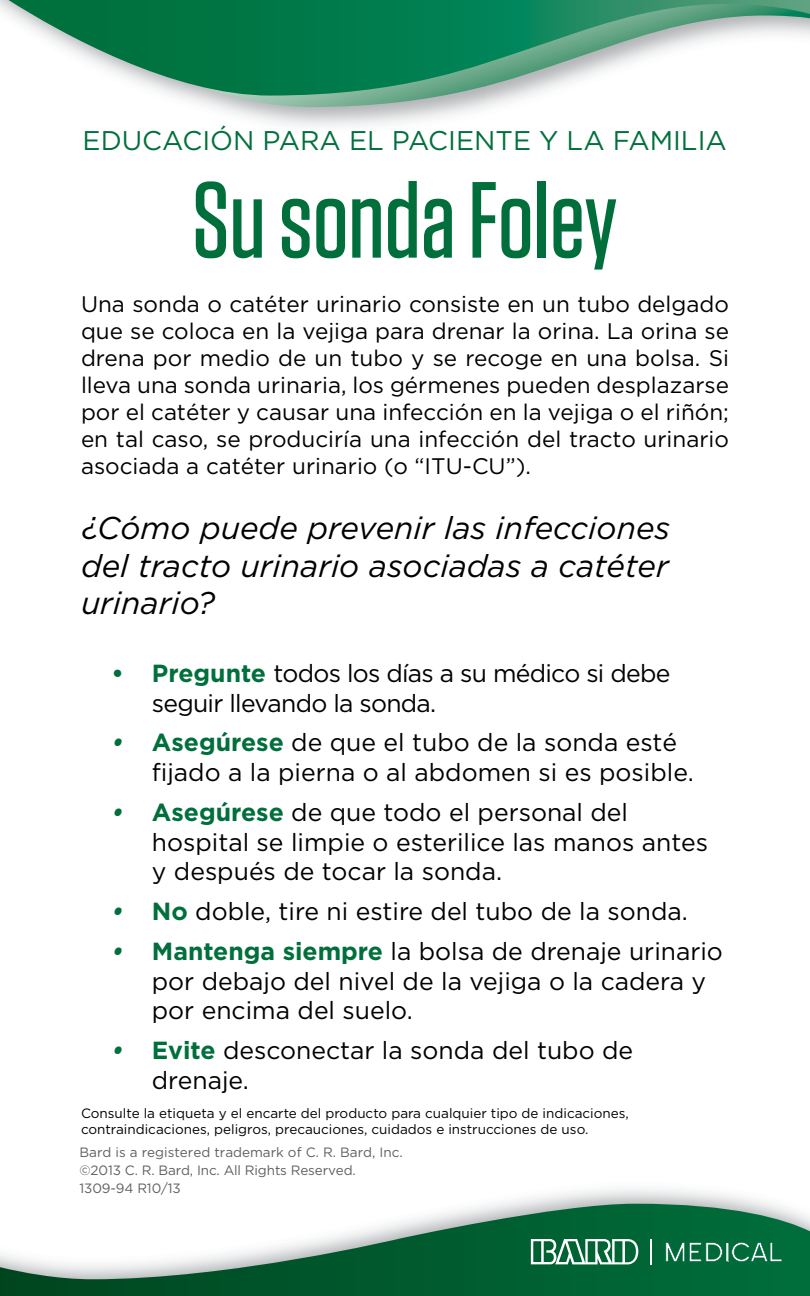
<style>
.page{position:relative;width:810px;height:1296px;background:#fff}
.page>*{position:absolute;margin:0;border:0;box-sizing:border-box;transform-origin:0 0}
.t1{font:500 108px "Tungsten";color:#006f3c}
.t2{font:italic 31.5px/37.8px "Gotham";color:#000;text-align:justify}
.t3{font:27px "Gotham";color:#00703c}
.t4{font:24.75px/29.7px "Gotham";color:#000}
.t5{font:24.75px/29.7px "Gotham";letter-spacing:-.03em;color:#000}
.t6{font:22.5px/27px "Gotham";color:#000;text-align:justify}
.t7{font:13.5px/16.2px "Gotham";color:#000}
.t8{font:13.5px/18px "Gotham";letter-spacing:-.01em;color:#5f6062}
.s1{font-weight:700;color:#006f3c}
.s2{font-weight:700;font-style:italic;color:#006f3c}
</style>
<div class="page">
<img style="left:0;top:1189px;width:810px;height:107px">
<svg style="left:0;top:1204px;width:810px;height:75px"></svg>
<svg style="left:531px;top:1239px;width:107px;height:25px"></svg>
<svg style="left:650px;top:1239px;width:1px;height:25px"></svg>
<svg style="left:666px;top:1242px;width:116px;height:20px;background:#398b66"></svg>
<svg style="left:177px;top:96px;width:364px;height:11px"></svg>
<svg style="left:8px;top:0;width:802px;height:96px"></svg>
<p class="t3" style="left:83px;top:126px;width:646px">EDUCACIÓN PARA EL PACIENTE Y LA FAMILIA</p>
<h1 class="t1" style="left:192px;top:164px;width:427px">Su sonda Foley</h1>
<p class="t6" style="left:81px;top:290px;width:650px">Una sonda o catéter urinario consiste en un tubo delgado que se coloca en la vejiga para drenar la orina. La orina se drena por medio de un tubo y se recoge en una bolsa. Si lleva una sonda urinaria, los gérmenes pueden desplazarse por el catéter y causar una infección en la vejiga o el riñón; en tal caso, se produciría una infección del tracto urinario asociada a catéter urinario (o “ITU-CU”).</p>
<p class="t2" style="left:81px;top:509px;width:591px">¿Cómo puede prevenir las infecciones del tracto urinario asociadas a catéter urinario?</p>
<p class="t5" style="left:152px;top:658px;width:520px;text-indent:-40px"><span class="s1">• Pregunte</span> todos los días a su médico si debe seguir llevando la sonda.</p>
<p class="t4" style="left:152px;top:727px;width:543px;text-indent:-40px"><span class="s2">•</span> <span class="s1">Asegúrese</span> de que el tubo de la sonda esté fijado a la pierna o al abdomen si es posible.</p>
<p class="t4" style="left:152px;top:797px;width:558px;text-indent:-40px"><span class="s2">•</span> <span class="s1">Asegúrese</span> de que todo el personal del hospital se limpie o esterilice las manos antes y después de tocar la sonda.</p>
<p class="t4" style="left:111px;top:896px;width:578px"><span class="s2">•</span> <span class="s1">No</span> doble, tire ni estire del tubo de la sonda.</p>
<p class="t4" style="left:152px;top:936px;width:573px;text-indent:-40px"><span class="s2">•</span> <span class="s1">Mantenga siempre</span> la bolsa de drenaje urinario por debajo del nivel de la vejiga o la cadera y por encima del suelo.</p>
<p class="t4" style="left:152px;top:1035px;width:483px;text-indent:-40px"><span class="s2">•</span> <span class="s1">Evite</span> desconectar la sonda del tubo de drenaje.</p>
<p class="t7" style="left:81px;top:1105px;width:549px">Consulte la etiqueta y el encarte del producto para cualquier tipo de indicaciones, contraindicaciones, peligros, precauciones, cuidados e instrucciones de uso.</p>
<p class="t8" style="left:80px;top:1143px;width:325px">Bard is a registered trademark of C. R. Bard, Inc. ©2013 C. R. Bard, Inc. All Rights Reserved.<br>1309-94 R10/13</p>
</div>
